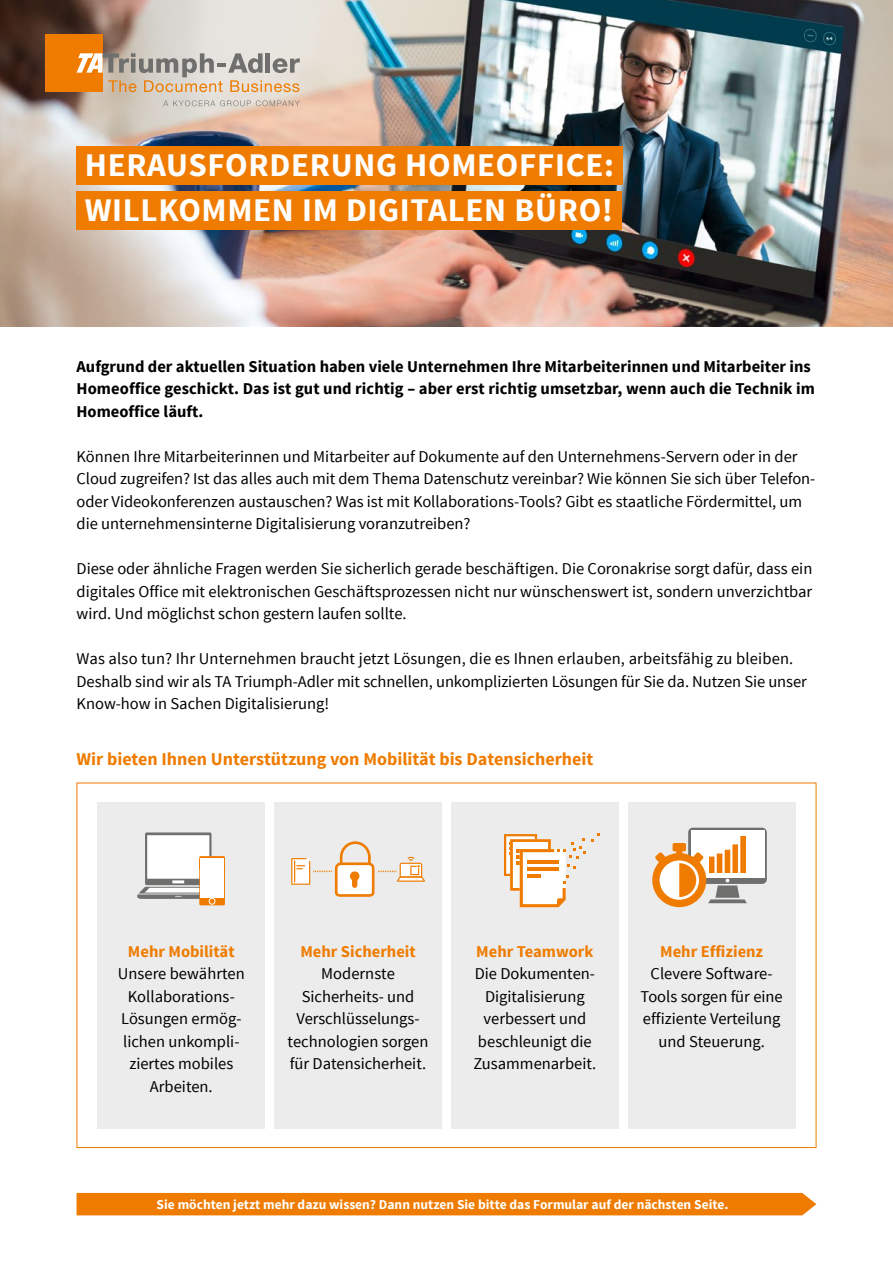
<style>
.page{position:relative;width:893px;height:1263px;background:#fff}
.page>*{position:absolute;margin:0;border:0;box-sizing:border-box;transform-origin:0 0}
.HL{font:700 33px "Source Sans Pro";letter-spacing:.02em;color:#fff}
.t1{font:700 18px "Source Sans Pro";color:#ef7c00}
.Copy_HL{font:16.5px/22.5px "Source Sans Pro";color:#000;text-align:center}
.Copy_HL-2{font:700 16.5px/22.5px "Source Sans Pro";color:#000}
.Copy_HL-3{font:700 16.5px "Source Sans Pro";color:#ef7c00}
.t2{font:700 13.5px "Source Sans Pro";color:#fff}
</style>
<div class="page">
<img style="left:0;top:0;width:893px;height:327px">
<div style="left:45px;top:34px;width:58px;height:58px;background:#ef7c00"></div>
<svg style="left:77px;top:53px;width:223px;height:39px"></svg>
<svg style="left:163px;top:100px;width:137px;height:6px"></svg>
<div style="left:97px;top:802px;width:168px;height:327px;background:#ececed"></div>
<div style="left:274px;top:802px;width:168px;height:327px;background:#ececed"></div>
<div style="left:451px;top:802px;width:168px;height:327px;background:#ececed"></div>
<div style="left:628px;top:802px;width:167px;height:327px;background:#ececed"></div>
<div style="left:77px;top:192px;width:545px;height:38px;background:#ef7c00"></div>
<div style="left:77px;top:147px;width:546px;height:38px;background:#ef7c00"></div>
<svg style="left:199px;top:856px;width:26px;height:49px"></svg>
<svg style="left:137px;top:832px;width:88px;height:72px"></svg>
<svg style="left:291px;top:841px;width:134px;height:56px"></svg>
<div style="left:77px;top:1193px;width:739px;height:22px;background:#ef7c00"></div>
<svg style="left:504px;top:833px;width:96px;height:74px"></svg>
<svg style="left:688px;top:828px;width:79px;height:56px"></svg>
<div style="left:691px;top:830px;width:73px;height:47px;background:#fff"></div>
<svg style="left:652px;top:843px;width:95px;height:64px"></svg>
<img style="left:709px;top:837px;width:37px;height:36px">
<p class="HL" style="left:85px;top:144px;width:531px">HERAUSFORDERUNG HOMEOFFICE:</p>
<p class="HL" style="left:85px;top:189px;width:530px">WILLKOMMEN IM DIGITALEN BÜRO!</p>
<p class="Copy_HL-2" style="left:77px;top:355px;width:740px">Aufgrund der aktuellen Situation haben viele Unternehmen Ihre Mitarbeiterinnen und Mitarbeiter ins<br>Homeoffice geschickt. Das ist gut und richtig – aber erst richtig umsetzbar, wenn auch die Technik im<br>Homeoffice läuft.</p>
<p class="Copy_HL" style="left:77px;top:445px;width:740px;text-align:left">Können Ihre Mitarbeiterinnen und Mitarbeiter auf Dokumente auf den Unternehmens-Servern oder in der Cloud zugreifen? Ist das alles auch mit dem Thema Datenschutz vereinbar? Wie können Sie sich über Telefon&shy;oder Videokonferenzen austauschen? Was ist mit Kollaborations-Tools? Gibt es staatliche Fördermittel, um die unternehmensinterne Digitalisierung voranzutreiben?</p>
<p class="Copy_HL" style="left:77px;top:558px;width:737px;text-align:justify">Diese oder ähnliche Fragen werden Sie sicherlich gerade beschäftigen. Die Coronakrise sorgt dafür, dass ein digitales Office mit elektronischen Geschäftsprozessen nicht nur wünschenswert ist, sondern unverzichtbar wird. Und möglichst schon gestern laufen sollte.</p>
<p class="Copy_HL" style="left:77px;top:648px;width:732px;text-align:left">Was also tun? Ihr Unternehmen braucht jetzt Lösungen, die es Ihnen erlauben, arbeitsfähig zu bleiben.<br>Deshalb sind wir als TA Triumph-Adler mit schnellen, unkomplizierten Lösungen für Sie da. Nutzen Sie unser<br>Know-how in Sachen Digitalisierung!</p>
<p class="t1" style="left:77px;top:748px;width:518px">Wir bieten Ihnen Unterstützung von Mobilität bis Datensicherheit</p>
<p class="Copy_HL-3" style="left:128px;top:940px;width:108px">Mehr Mobilität</p>
<p class="Copy_HL" style="left:118px;top:963px;width:128px">Unsere bewährten</p>
<p class="Copy_HL" style="left:121px;top:985px;width:122px">Kollaborations-<br>Lösungen ermög&shy;lichen unkompli&shy;ziertes mobiles<br>Arbeiten.</p>
<p class="Copy_HL-3" style="left:300px;top:940px;width:117px">Mehr Sicherheit</p>
<p class="Copy_HL" style="left:288px;top:963px;width:142px">Modernste<br>Sicherheits- und<br>Verschlüsselungs&shy;technologien sorgen für Datensicherheit.</p>
<p class="Copy_HL-3" style="left:476px;top:940px;width:119px">Mehr Teamwork</p>
<p class="Copy_HL" style="left:475px;top:963px;width:122px">Die Dokumenten-</p>
<p class="Copy_HL" style="left:473px;top:985px;width:124px">Digitalisierung verbessert und beschleunigt die<br>Zusammenarbeit.</p>
<p class="Copy_HL-3" style="left:660px;top:940px;width:105px">Mehr Effizienz</p>
<p class="Copy_HL" style="left:641px;top:963px;width:144px">Clevere Software-<br>Tools sorgen für eine effiziente Verteilung und Steuerung.</p>
<p class="t2" style="left:157px;top:1196px;width:573px">Sie möchten jetzt mehr dazu wissen? Dann nutzen Sie bitte das Formular auf der nächsten Seite.</p>
</div>
